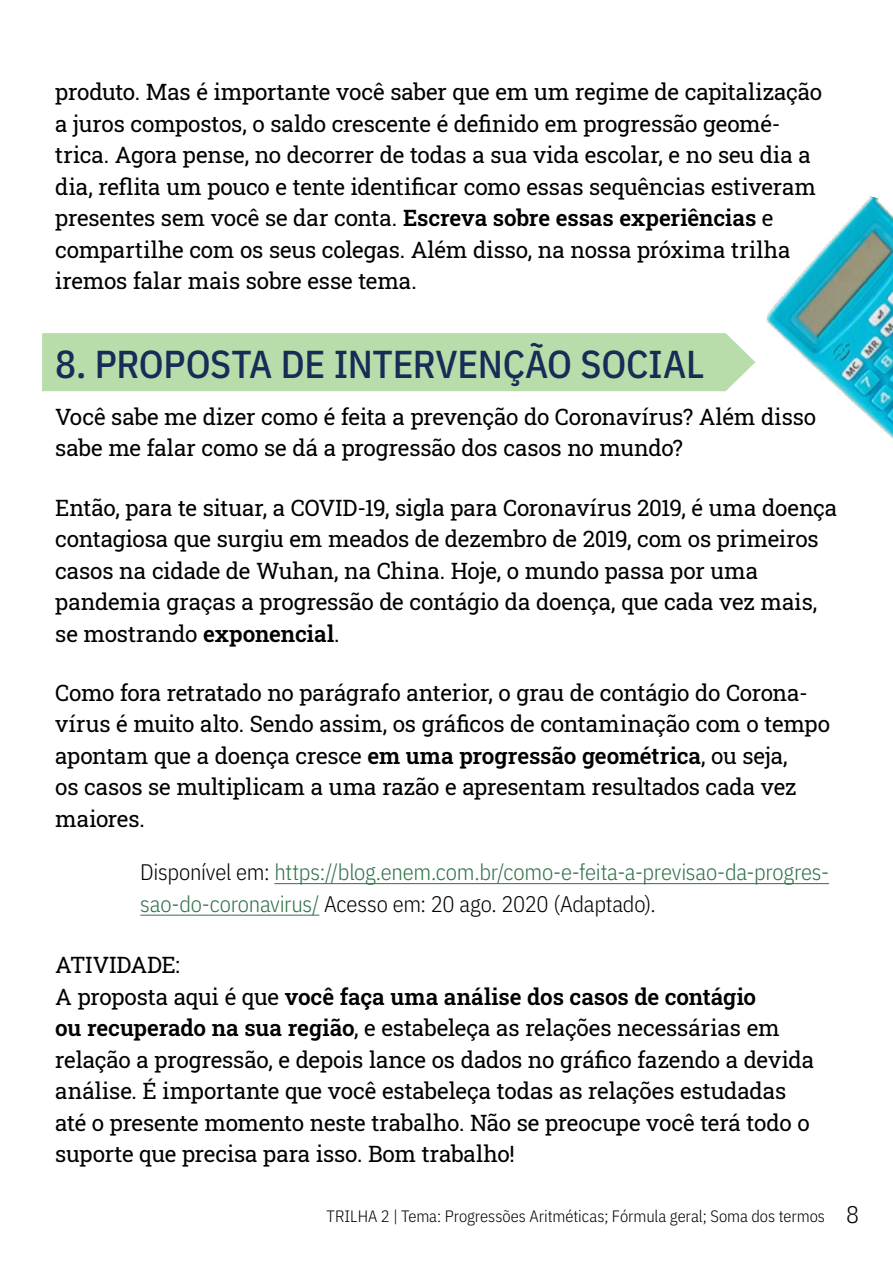
<style>
.page{position:relative;width:893px;height:1263px;background:#fff}
.page>*{position:absolute;margin:0;border:0;box-sizing:border-box;transform-origin:0 0}
.Etapa{font:500 39px "IBM Plex Sans Cond";letter-spacing:-.005em;color:#182c57}
.Texto_normal{font:22.5px/31.5px "Roboto Slab";letter-spacing:-.01em;color:#000}
.Referência{font:300 22.5px/31.5px "IBM Plex Sans Cond";letter-spacing:-.01em;color:#307148}
.t1{font:300 16.5px "IBM Plex Sans Cond";letter-spacing:-.005em;color:#000}
.s1{font-weight:600}
.s2{color:#000}
.s3{font-size:24px}
</style>
<div class="page">
<img style="left:755px;top:196px;width:138px;height:243px">
<div style="left:42px;top:333px;width:713px;height:58px;background:#b8ddaa"></div>
<hr style="left:274px;top:883px;width:555px;height:1px;background:#307148">
<hr style="left:140px;top:915px;width:179px;height:1px;background:#307148">
<p class="Texto_normal" style="left:55px;top:76px;width:768px">produto. Mas é importante você saber que em um regime de capitalização a juros compostos, o saldo crescente é definido em progressão geomé&shy;trica. Agora pense, no decorrer de todas a sua vida escolar, e no seu dia a dia, reflita um pouco e tente identificar como essas sequências estiveram presentes sem você se dar conta. <span class="s1">Escreva sobre essas experiências</span> e compartilhe com os seus colegas. Além disso, na nossa próxima trilha iremos falar mais sobre esse tema.</p>
<p class="Etapa" style="left:55px;top:334px;width:651px">8. PROPOSTA DE INTERVENÇÃO SOCIAL</p>
<p class="Texto_normal" style="left:55px;top:400px;width:762px">Você sabe me dizer como é feita a prevenção do Coronavírus? Além disso sabe me falar como se dá a progressão dos casos no mundo?</p>
<p class="Texto_normal" style="left:55px;top:491px;width:784px">Então, para te situar, a COVID-19, sigla para Coronavírus 2019, é uma doença contagiosa que surgiu em meados de dezembro de 2019, com os primeiros casos na cidade de Wuhan, na China. Hoje, o mundo passa por uma pandemia graças a progressão de contágio da doença, que cada vez mais, se mostrando <span class="s1">exponencial</span>.</p>
<p class="Texto_normal" style="left:55px;top:676px;width:776px">Como fora retratado no parágrafo anterior, o grau de contágio do Corona&shy;vírus é muito alto. Sendo assim, os gráficos de contaminação com o tempo apontam que a doença cresce <span class="s1">em uma progressão geométrica</span>, ou seja,<br>os casos se multiplicam a uma razão e apresentam resultados cada vez maiores.</p>
<p class="Referência" style="left:140px;top:855px;width:690px"><span class="s2">Disponível em:</span> https://blog.enem.com.br/como-e-feita-a-previsao-da-progres&shy;sao-do-coronavirus/ <span class="s2">Acesso em: 20 ago. 2020 (Adaptado).</span></p>
<p class="Texto_normal" style="left:55px;top:949px;width:760px">ATIVIDADE:<br>A proposta aqui é que <span class="s1">você faça uma análise dos casos de contágio<br>ou recuperado na sua região</span>, e estabeleça as relações necessárias em relação a progressão, e depois lance os dados no gráfico fazendo a devida análise. É importante que você estabeleça todas as relações estudadas até o presente momento neste trabalho. Não se preocupe você terá todo o suporte que precisa para isso. Bom trabalho!</p>
<p class="t1" style="left:326px;top:1203px;width:534px">TRILHA 2 | Tema: Progressões Aritméticas; Fórmula geral; Soma dos termos <span class="s3">8</span></p>
</div>
